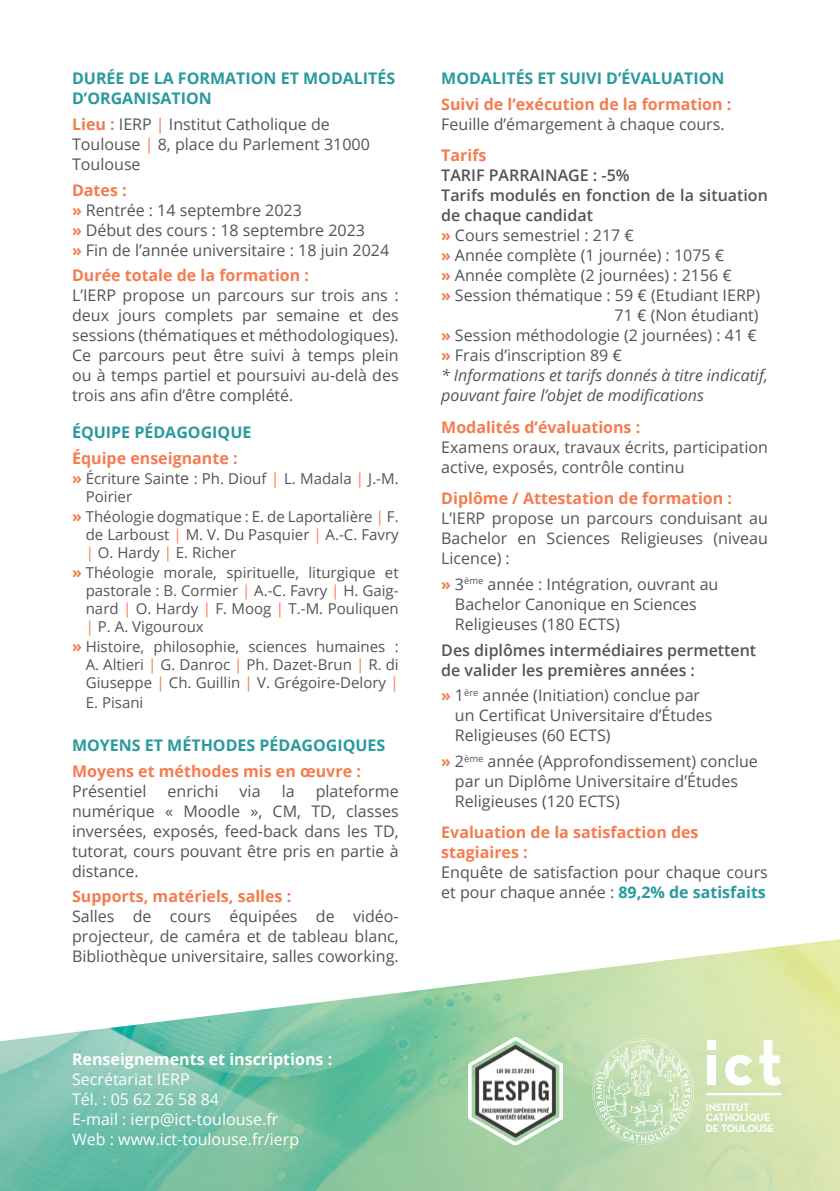
<style>
.page{position:relative;width:840px;height:1191px;background:#fff}
.page>*{position:absolute;margin:0;border:0;box-sizing:border-box;transform-origin:0 0}
.t1{font:16px/20px "Open Sans";color:#545456}
.t2{font:700 16px/20px "Open Sans";color:#f47c4f}
.t3{font:600 16px/20px "Open Sans";color:#545456}
.t4{font:700 16px/20px "Open Sans";color:#299a9d}
.t5{font:16px/20px "Open Sans";color:#fff}
.t6{font:italic 16px "Open Sans";color:#545456}
.t7{font:700 16px "Open Sans";color:#fff}
.t8{font:15px/18px "Open Sans";color:#545456;text-align:justify}
.t9{font:700 11px/10.6px "Neutra Text";letter-spacing:-.015em;color:#fff;scale:.95 1}
.s1{font-weight:700;color:#f47c4f}
.s2{color:#f47c4f}
.s3{font-weight:700;font-size:16px;color:#f47c4f}
.s4{font-size:16px}
.s5{font-size:16px;color:#f47c4f}
.s6{font-weight:700;color:#299a9d}
</style>
<div class="page">
<img style="left:0;top:939px;width:839px;height:252px">
<div style="left:706px;top:1055px;width:9px;height:30px;background:#fff"></div>
<svg style="left:724px;top:1054px;width:27px;height:31px"></svg>
<svg style="left:759px;top:1040px;width:21px;height:45px"></svg>
<hr style="left:706px;top:1093px;width:74px;height:2px;background:#fff">
<div style="left:706px;top:1040px;width:9px;height:9px;background:#fff"></div>
<svg style="left:592px;top:1038px;width:101px;height:106px;background:#c9e1bc"></svg>
<img style="left:468px;top:1038px;width:94px;height:106px">
<p class="t4" style="left:72px;top:68px;width:324px">DURÉE DE LA FORMATION ET MODALITÉS<br>D’ORGANISATION</p>
<p class="t1" style="left:72px;top:114px;width:299px"><span class="s1">Lieu :</span> IERP <span class="s2">|</span> Institut Catholique de<br>Toulouse <span class="s2">|</span> 8, place du Parlement 31000<br>Toulouse</p>
<p class="t1" style="left:72px;top:179px;width:318px"><span class="s1">Dates :<br>»</span> Rentrée : 14 septembre 2023<br><span class="s1">»</span> Début des cours : 18 septembre 2023<br><span class="s1">»</span> Fin de l’année universitaire : 18 juin 2024</p>
<p class="t2" style="left:72px;top:265px;width:238px">Durée totale de la formation :</p>
<p class="t1" style="left:72px;top:285px;width:328px;text-align:justify">L’IERP propose un parcours sur trois ans : deux jours complets par semaine et des sessions (thématiques et méthodologiques).<br>Ce parcours peut être suivi à temps plein ou à temps partiel et poursuivi au-delà des trois ans afin d’être complété.</p>
<p class="t4" style="left:72px;top:422px;width:181px">ÉQUIPE PÉDAGOGIQUE</p>
<p class="t2" style="left:72px;top:448px;width:167px">Équipe enseignante :</p>
<p class="t8" style="left:86px;top:469px;width:314px;text-indent:-14px"><span class="s3">»</span> Écriture Sai<span class="s4">nte</span> : Ph. Diouf <span class="s5">|</span> L. Madala <span class="s2">|</span> J.-M.<br>Poirier</p>
<p class="t8" style="left:86px;top:507px;width:314px;text-indent:-14px"><span class="s3">»</span> Théologie dogmatique : E. de Laportalière <span class="s2">|</span> F. de Larboust <span class="s2">|</span> M. V. Du Pasquier <span class="s2">|</span> A.-C. Favry <span class="s2">|</span> O. Hardy <span class="s2">|</span> E. Richer</p>
<p class="t8" style="left:86px;top:563px;width:314px;text-indent:-14px"><span class="s3">»</span> Théologie morale, spirituelle, liturgique et pastorale : B. Cormier <span class="s2">|</span> A.-C. Favry <span class="s2">|</span> H. Gaig&shy;nard <span class="s2">|</span> O. Hardy <span class="s2">|</span> F. Moog <span class="s2">|</span> T.-M. Pouliquen <span class="s2">|</span> P. A. Vigouroux</p>
<p class="t8" style="left:86px;top:637px;width:314px;text-indent:-14px"><span class="s3">»</span> Histoire, philosophie, sciences humaines :<br>A. Altieri <span class="s2">|</span> G. Danroc <span class="s2">|</span> Ph. Dazet-Brun <span class="s2">|</span> R. di Giuseppe <span class="s2">|</span> Ch. Guillin <span class="s2">|</span> V. Grégoire-Delory <span class="s2">|</span></p>
<p class="t8" style="left:86px;top:693px;width:59px">E. Pisani</p>
<p class="t4" style="left:72px;top:734px;width:314px">MOYENS ET MÉTHODES PÉDAGOGIQUES</p>
<p class="t2" style="left:72px;top:760px;width:290px">Moyens et méthodes mis en œuvre :</p>
<p class="t1" style="left:72px;top:780px;width:76px">Présentiel</p>
<p class="t1" style="left:167px;top:780px;width:52px">enrichi</p>
<p class="t1" style="left:239px;top:780px;width:22px">via</p>
<p class="t1" style="left:281px;top:780px;width:14px">la</p>
<p class="t1" style="left:72px;top:780px;width:328px;text-align:justify;text-indent:243px">plateforme numérique « Moodle », CM, TD, classes inversées, exposés, feed-back dans les TD, tutorat, cours pouvant être pris en partie à distance.</p>
<p class="t2" style="left:72px;top:886px;width:220px">Supports, matériels, salles :</p>
<p class="t1" style="left:72px;top:906px;width:328px;text-align:justify">Salles de cours équipées de vidéo&shy;projecteur, de caméra et de tableau blanc, Bibliothèque universitaire, salles coworking.</p>
<p class="t7" style="left:72px;top:1047px;width:261px">Renseignements et inscriptions :</p>
<p class="t5" style="left:72px;top:1068px;width:228px">Secrétariat IERP<br>Tél. : 05 62 26 58 84<br>E-mail : ierp@ict-toulouse.fr<br>Web : www.ict-toulouse.fr/ierp</p>
<p class="t4" style="left:441px;top:68px;width:284px">MODALITÉS ET SUIVI D’ÉVALUATION</p>
<p class="t2" style="left:441px;top:94px;width:291px">Suivi de l’exécution de la formation :</p>
<p class="t1" style="left:441px;top:114px;width:285px">Feuille d’émargement à chaque cours.</p>
<p class="t2" style="left:441px;top:145px;width:47px">Tarifs</p>
<p class="t3" style="left:441px;top:165px;width:190px">TARIF PARRAINAGE : -5%</p>
<p class="t3" style="left:441px;top:185px;width:328px">Tarifs modulés en fonction de la situation</p>
<p class="t3" style="left:441px;top:205px;width:153px">de chaque candidat</p>
<p class="t1" style="left:441px;top:225px;width:194px"><span class="s1">»</span> Cours semestriel : 217 €</p>
<p class="t1" style="left:441px;top:245px;width:284px"><span class="s1">»</span> Année complète (1 journée) : 1075 €</p>
<p class="t1" style="left:441px;top:265px;width:292px"><span class="s1">»</span> Année complète (2 journées) : 2156 €</p>
<p class="t1" style="left:441px;top:285px;width:320px"><span class="s1">»</span> Session thématique : 59 € (Etudiant IERP)</p>
<p class="t1" style="left:614px;top:305px;width:145px">71 € (Non étudiant)</p>
<p class="t1" style="left:441px;top:325px;width:317px"><span class="s1">»</span> Session méthodologie (2 journées) : 41 €</p>
<p class="t1" style="left:441px;top:345px;width:182px"><span class="s1">»</span> Frais d’inscription 89 €</p>
<p class="t6" style="left:441px;top:364px;width:328px">* Informations et tarifs donnés à titre indicatif,</p>
<p class="t6" style="left:441px;top:384px;width:264px">pouvant faire l’objet de modifications</p>
<p class="t2" style="left:441px;top:416px;width:200px">Modalités d’évaluations :</p>
<p class="t1" style="left:441px;top:436px;width:328px">Examens oraux, travaux écrits, participation active, exposés, contrôle continu</p>
<p class="t2" style="left:441px;top:488px;width:292px">Diplôme / Attestation de formation :</p>
<p class="t1" style="left:441px;top:508px;width:328px;text-align:justify">L’IERP propose un parcours conduisant au Bachelor en Sciences Religieuses (niveau Licence) :</p>
<p class="t1" style="left:454px;top:573px;width:265px;text-indent:-14px"><span class="s1">»</span> 3<sup>ème</sup> année : Intégration, ouvrant au<br>Bachelor Canonique en Sciences<br>Religieuses (180 ECTS)</p>
<p class="t3" style="left:441px;top:639px;width:316px">Des diplômes intermédiaires permettent de valider les premières années :</p>
<p class="t1" style="left:454px;top:685px;width:259px;text-indent:-14px"><span class="s1">»</span> 1<sup>ère</sup> année (Initiation) conclue par un Certificat Universitaire d’Études<br>Religieuses (60 ECTS)</p>
<p class="t1" style="left:454px;top:750px;width:304px;text-indent:-14px"><span class="s1">»</span> 2<sup>ème</sup> année (Approfondissement) conclue par un Diplôme Universitaire d’Études<br>Religieuses (120 ECTS)</p>
<p class="t2" style="left:441px;top:822px;width:259px">Evaluation de la satisfaction des stagiaires :</p>
<p class="t1" style="left:441px;top:862px;width:328px">Enquête de satisfaction pour chaque cours et pour chaque année : <span class="s6">89,2% de satisfaits</span></p>
<p class="t9" style="left:705px;top:1101px;width:73px">INSTITUT<br>CATHOLIQUE<br>DE TOULOUSE</p>
</div>
